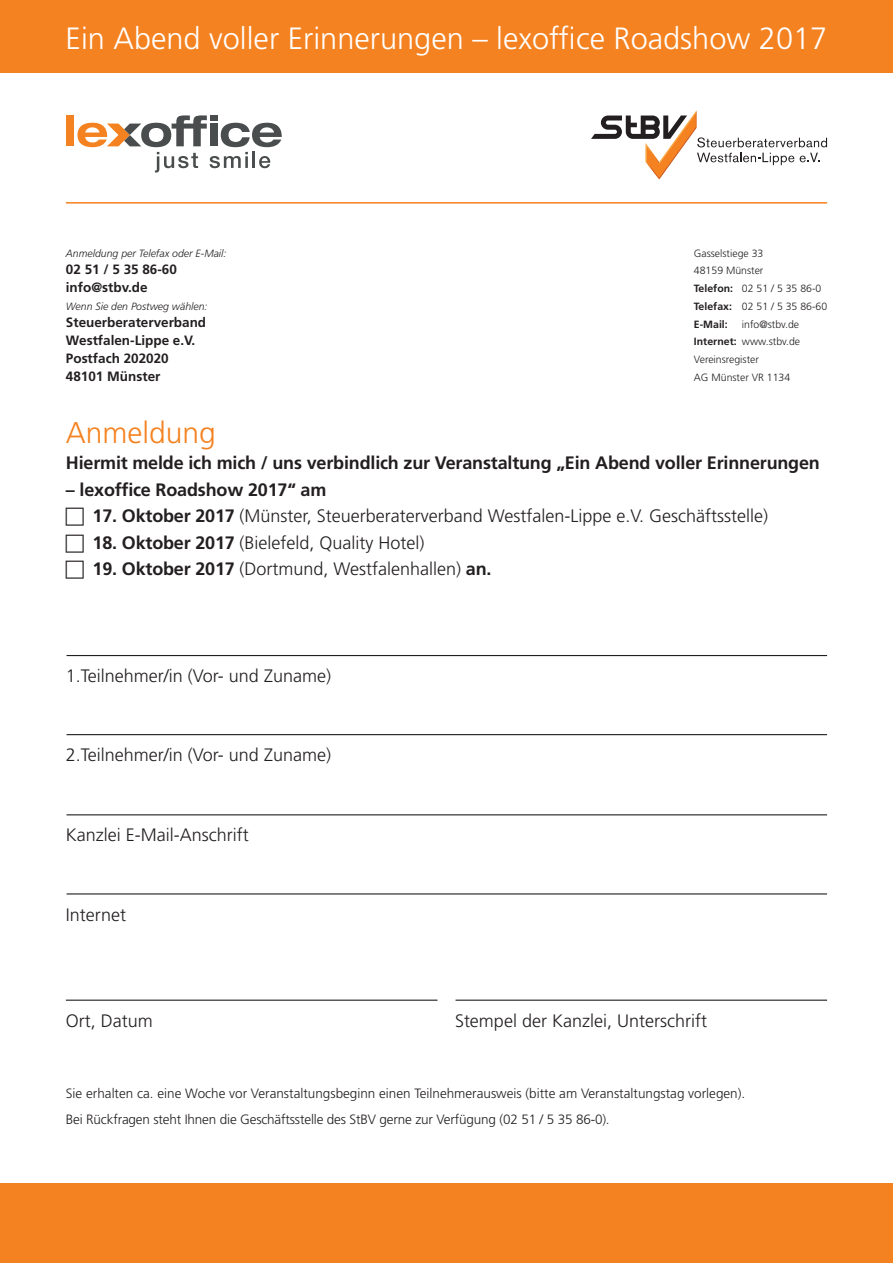
<style>
.page{position:relative;width:893px;height:1263px;background:#fff}
.page>*{position:absolute;margin:0;border:0;box-sizing:border-box;transform-origin:0 0}
.t1{font:300 30.75px "Frutiger LT Std";color:#fff}
.t2{font:300 30px "Frutiger LT Std";color:#f58220}
.t3{font:300 18px "Frutiger LT Std";color:#231f20}
.t4{font:700 18px "Frutiger LT Std";letter-spacing:-.01em;color:#231f20}
.t5{font:300 13.5px/26.5px "Frutiger LT Std";color:#231f20}
.t6{font:700 13.5px/17.7px "Frutiger LT Std";color:#231f20}
.t7{font:300 10.5px/17.7px "Frutiger LT Std";color:#231f20}
.t8{font:italic 300 10.5px "Frutiger LT Std";color:#231f20}
.s1{font-weight:700}
</style>
<div class="page">
<hr style="left:67px;top:655px;width:760px;height:1px;background:#231f20">
<hr style="left:67px;top:734px;width:760px;height:1px;background:#231f20">
<hr style="left:67px;top:814px;width:760px;height:1px;background:#231f20">
<hr style="left:67px;top:893px;width:760px;height:1px;background:#231f20">
<hr style="left:455px;top:999px;width:372px;height:2px;background:#231f20">
<hr style="left:66px;top:999px;width:371px;height:2px;background:#231f20">
<hr style="left:66px;top:202px;width:761px;height:2px;background:#f58220">
<div style="left:0;top:1183px;width:893px;height:80px;background:#f58220"></div>
<div style="left:0;top:0;width:893px;height:72px;background:#f58220"></div>
<svg style="left:591px;top:110px;width:236px;height:69px"></svg>
<div style="left:66px;top:115px;width:7px;height:31px;background:#f58220"></div>
<svg style="left:77px;top:115px;width:205px;height:58px"></svg>
<h1 class="t1" style="left:66px;top:21px;width:763px">Ein Abend voller Erinnerungen – lexoffice Roadshow 2017</h1>
<p class="t8" style="left:66px;top:247px;width:162px">Anmeldung per Telefax oder E-Mail:</p>
<p class="t6" style="left:66px;top:261px;width:113px">02 51 / 5 35 86-60 info@stbv.de</p>
<p class="t8" style="left:66px;top:300px;width:143px">Wenn Sie den Postweg wählen:</p>
<p class="t6" style="left:66px;top:314px;width:142px">Steuerberaterverband<br>Westfalen-Lippe e.V.<br>Postfach 202020<br>48101 Münster</p>
<p class="t7" style="left:694px;top:244px;width:135px">Gasselstiege 33<br>48159 Münster<br><span class="s1">Telefon:</span> 02 51 / 5 35 86-0<br><span class="s1">Telefax:</span> 02 51 / 5 35 86-60<br><span class="s1">E-Mail:</span></p>
<p class="t7" style="left:694px;top:315px;width:108px;text-indent:48px">info@stbv.de<br><span class="s1">Internet:</span> www.stbv.de<br>Vereinsregister<br>AG Münster VR 1134</p>
<h2 class="t2" style="left:66px;top:415px;width:152px">Anmeldung</h2>
<p class="t4" style="left:66px;top:452px;width:755px">Hiermit melde ich mich / uns verbindlich zur Veranstaltung „Ein Abend voller Erinnerungen</p>
<p class="t4" style="left:66px;top:479px;width:262px">– lexoffice Roadshow 2017“ am</p>
<p class="t3" style="left:93px;top:506px;width:677px"><span class="s1">17. Oktober 2017</span> (Münster, Steuerberaterverband Westfalen-Lippe e.V. Geschäftsstelle)</p>
<p class="t3" style="left:93px;top:532px;width:333px"><span class="s1">18. Oktober 2017</span> (Bielefeld, Quality Hotel)</p>
<p class="t3" style="left:93px;top:559px;width:401px"><span class="s1">19. Oktober 2017</span> (Dortmund, Westfalenhallen) <span class="s1">an.</span></p>
<p class="t3" style="left:66px;top:665px;width:267px">1.Teilnehmer/in (Vor- und Zuname)</p>
<p class="t3" style="left:66px;top:745px;width:267px">2.Teilnehmer/in (Vor- und Zuname)</p>
<p class="t3" style="left:66px;top:824px;width:184px">Kanzlei E-Mail-Anschrift</p>
<p class="t3" style="left:66px;top:904px;width:62px">Internet</p>
<p class="t3" style="left:66px;top:1010px;width:88px">Ort, Datum</p>
<p class="t3" style="left:455px;top:1010px;width:253px">Stempel der Kanzlei, Unterschrift</p>
<p class="t5" style="left:66px;top:1080px;width:681px">Sie erhalten ca. eine Woche vor Veranstaltungsbeginn einen Teilnehmerausweis (bitte am Veranstaltungstag vorlegen).<br>Bei Rückfragen steht Ihnen die Geschäftsstelle des StBV gerne zur Verfügung (02 51 / 5 35 86-0).</p>
</div>
